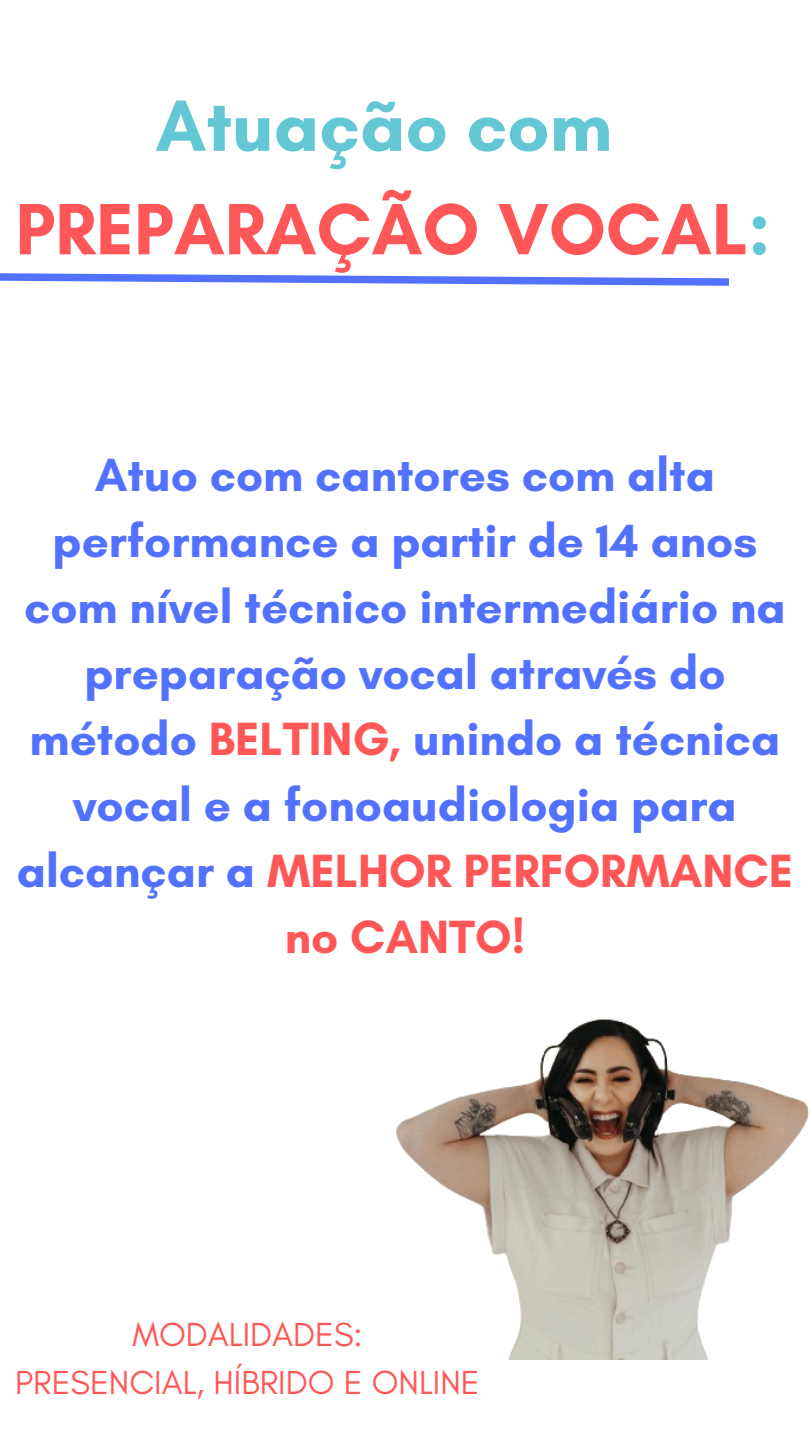
<style>
.page{position:relative;width:810px;height:1440px;background:#fff}
.page>*{position:absolute;margin:0;border:0;box-sizing:border-box;transform-origin:0 0}
.t1{font:700 74px/103.5px "Glacial Indifference";color:#ff5757;text-align:center}
.t2{font:700 47.5px/66px "Glacial Indifference";color:#5271ff;text-align:center}
.t3{font:34px "Glacial Indifference";color:#ff5757}
.s1{color:#64c8d4}
.s2{color:#ff5757}
</style>
<div class="page">
<svg style="left:0;top:273px;width:729px;height:13px"></svg>
<img style="left:396px;top:1019px;width:413px;height:340px">
<p class="t1" style="left:15px;top:73px;width:757px"><span class="s1">Atuação com<br></span>PREPARAÇÃO VOCAL<span class="s1">:</span></p>
<h1 class="t2" style="left:17px;top:442px;width:778px">Atuo com cantores com alta performance a partir de 14 anos com nível técnico intermediário na preparação vocal através do método <span class="s2">BELTING,</span> unindo a técnica vocal e a fonoaudiologia para alcançar a <span class="s2">MELHOR PERFORMANCE no CANTO!</span></h1>
<p class="t3" style="left:132px;top:1314px;width:232px">MODALIDADES:</p>
<p class="t3" style="left:15px;top:1361px;width:466px">PRESENCIAL, HÍBRIDO E ONLINE</p>
</div>
